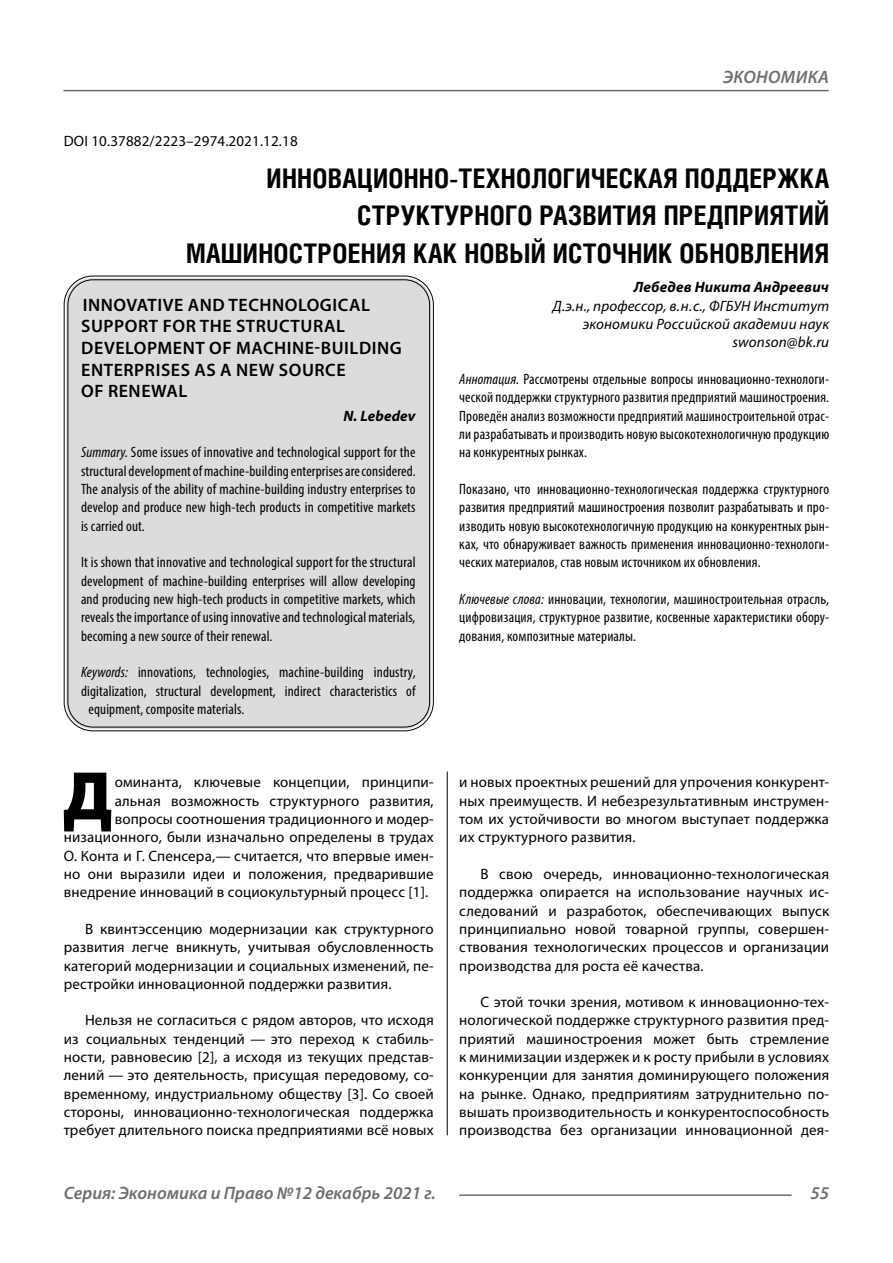
<style>
.page{position:relative;width:893px;height:1263px;background:#fff}
.page>*{position:absolute;margin:0;border:0;box-sizing:border-box;transform-origin:0 0}
.Bukvica{font:900 69.3px "Myriad Pro";color:#000}
.Header{font:700 27px/37.5px "Helios Cond C";letter-spacing:.01em;color:#000;text-align:right}
.Header-eng{font:600 18px/21.6px "Myriad Pro";letter-spacing:.03em;color:#000}
.t1{font:italic 600 18px "Myriad Pro";color:#6e6e6e}
.Normal{font:15px/18.3px "Myriad Pro";letter-spacing:.01em;color:#000;text-align:justify}
.Annotation-rus{font:condensed 15px/18.3px "Myriad Pro";letter-spacing:.01em;color:#000;text-align:justify}
.Annotation-eng{font:condensed 15px/18.3px "Myriad Pro";letter-spacing:.01em;color:#000;text-align:justify}
.Bukvica-2{font:15px "Myriad Pro";letter-spacing:.01em;color:#000}
.Author-doc{font:italic 15px/18.3px "Myriad Pro";letter-spacing:.01em;color:#000;text-align:right}
.DOI{font:15px "Myriad Pro";letter-spacing:.01em;color:#000}
.Author{font:italic 700 15px "Myriad Pro";letter-spacing:.01em;color:#000}
.Author-email{font:italic 15px "Myriad Pro";letter-spacing:.01em;color:#000}
.Author-eng{font:italic 700 15px "Myriad Pro";letter-spacing:.01em;color:#000}
.s1{font-style:italic}
</style>
<div class="page">
<hr style="left:447px;top:769px;width:1px;height:366px;background:#000">
<div style="left:43px;top:751px;width:786px;height:21px;background:#fff"></div>
<div style="left:66px;top:278px;width:365px;height:451px;background:#dcdcdc;border-radius:27px"></div>
<hr style="left:63px;top:90px;width:766px;height:1px;background:#6e6e6e">
<hr style="left:459px;top:1194px;width:333px;height:2px;background:#6e6e6e">
<p class="t1" style="left:723px;top:66px;width:24px">Экономика</p>
<p class="DOI" style="left:64px;top:132px;width:235px">DOI 10.37882/2223–2974.2021.12.18</p>
<p class="Header" style="left:186px;top:159px;width:645px">ИННОВАЦИОННО-ТЕХНОЛОГИЧЕСКАЯ ПОДДЕРЖКА<br>СТРУКТУРНОГО РАЗВИТИЯ ПРЕДПРИЯТИЙ<br>МАШИНОСТРОЕНИЯ КАК НОВЫЙ ИСТОЧНИК ОБНОВЛЕНИЯ</p>
<p class="Author" style="left:634px;top:278px;width:197px">Лебедев Никита Андреевич</p>
<p class="Author-doc" style="left:553px;top:296px;width:278px">Д.э.н., профессор, в.н.с., ФГБУН Институт экономики Российской академии наук</p>
<p class="Author-email" style="left:732px;top:333px;width:98px">swonson@bk.ru</p>
<p class="Annotation-rus" style="left:459px;top:370px;width:371px"><span class="s1">Аннотация.</span> Рассмотрены отдельные вопросы инновационно-технологи&shy;ческой поддержки структурного развития предприятий машиностроения.<br>Проведён анализ возможности предприятий машиностроительной отрас&shy;ли разрабатывать и производить новую высокотехнологичную продукцию на конкурентных рынках.</p>
<p class="Annotation-rus" style="left:459px;top:480px;width:371px">Показано, что инновационно-технологическая поддержка структурного развития предприятий машиностроения позволит разрабатывать и про&shy;изводить новую высокотехнологичную продукцию на конкурентных рын&shy;ках, что обнаруживает важность применения инновационно-технологи&shy;ческих материалов, став новым источником их обновления.</p>
<p class="Annotation-rus" style="left:459px;top:590px;width:371px"><span class="s1">Ключевые слова:</span> инновации, технологии, машиностроительная отрасль, цифровизация, структурное развитие, косвенные характеристики обору&shy;дования, композитные материалы.</p>
<p class="Header-eng" style="left:81px;top:293px;width:322px">INNOVATIVE AND TECHNOLOGICAL<br>SUPPORT FOR THE STRUCTURAL<br>DEVELOPMENT OF MACHINE-BUILDING<br>ENTERPRISES AS A NEW SOURCE<br>OF RENEWAL</p>
<p class="Author-eng" style="left:343px;top:406px;width:74px">N. Lebedev</p>
<p class="Annotation-eng" style="left:81px;top:443px;width:336px"><span class="s1">Summary.</span> Some issues of innovative and technological support for the structural development of machine-building enterprises are considered.<br>The analysis of the ability of machine-building industry enterprises to develop and produce new high-tech products in competitive markets is carried out.</p>
<p class="Annotation-eng" style="left:81px;top:553px;width:336px">It is shown that innovative and technological support for the structural development of machine-building enterprises will allow developing and producing new high-tech products in competitive markets, which reveals the importance of using innovative and technological materials, becoming a new source of their renewal.</p>
<p class="Annotation-eng" style="left:81px;top:663px;width:336px"><span class="s1">Keywords:</span> innovations, technologies, machine-building industry,</p>
<p class="Annotation-eng" style="left:81px;top:681px;width:336px">digitalization, structural development, indirect characteristics of</p>
<p class="Annotation-eng" style="left:89px;top:700px;width:157px">equipment, composite materials.</p>
<p class="Bukvica" style="left:63px;top:750px;width:51px">Д</p>
<p class="Bukvica-2" style="left:115px;top:773px;width:321px">оминанта, ключевые концепции, принципи-</p>
<p class="Bukvica-2" style="left:115px;top:791px;width:321px">альная возможность структурного развития,</p>
<p class="Bukvica-2" style="left:115px;top:810px;width:321px">вопросы соотношения традиционного и модер-</p>
<p class="Bukvica-2" style="left:64px;top:828px;width:371px">низационного, были изначально определены в трудах</p>
<p class="Bukvica-2" style="left:64px;top:846px;width:371px">О. Конта и Г. Спенсера,— считается, что впервые имен-</p>
<p class="Bukvica-2" style="left:64px;top:864px;width:371px">но они выразили идеи и положения, предварившие</p>
<p class="Bukvica-2" style="left:64px;top:883px;width:365px">внедрение инноваций в социокультурный процесс [1].</p>
<p class="Normal" style="left:64px;top:919px;width:371px;text-indent:21px">В квинтэссенцию модернизации как структурного развития легче вникнуть, учитывая обусловленность категорий модернизации и социальных изменений, пе&shy;рестройки инновационной поддержки развития.</p>
<p class="Normal" style="left:64px;top:1011px;width:371px;text-indent:21px">Нельзя не согласиться с рядом авторов, что исходя из социальных тенденций — это переход к стабиль&shy;ности, равновесию [2], а исходя из текущих представ&shy;лений — это деятельность, присущая передовому, со&shy;временному, индустриальному обществу [3]. Со своей стороны, инновационно-технологическая поддержка требует длительного поиска предприятиями всё новых</p>
<p class="Normal" style="left:459px;top:773px;width:371px">и новых проектных решений для упрочения конкурент&shy;ных преимуществ. И небезрезультативным инструмен&shy;том их устойчивости во многом выступает поддержка их структурного развития.</p>
<p class="Normal" style="left:459px;top:864px;width:371px;text-indent:21px">В свою очередь, инновационно-технологическая поддержка опирается на использование научных ис&shy;следований и разработок, обеспечивающих выпуск принципиально новой товарной группы, совершен&shy;ствования технологических процессов и организации производства для роста её качества.</p>
<p class="Normal" style="left:459px;top:993px;width:371px;text-indent:21px">С этой точки зрения, мотивом к инновационно-тех&shy;нологической поддержке структурного развития пред&shy;приятий машиностроения может быть стремление к минимизации издержек и к росту прибыли в условиях конкуренции для занятия доминирующего положения на рынке. Однако, предприятиям затруднительно по&shy;вышать производительность и конкурентоспособность производства без организации инновационной дея-</p>
<p class="t1" style="left:64px;top:1182px;width:373px">Серия: Экономика и Право №12 декабрь 2021 г.</p>
<p class="t1" style="left:810px;top:1182px;width:20px">55</p>
</div>
